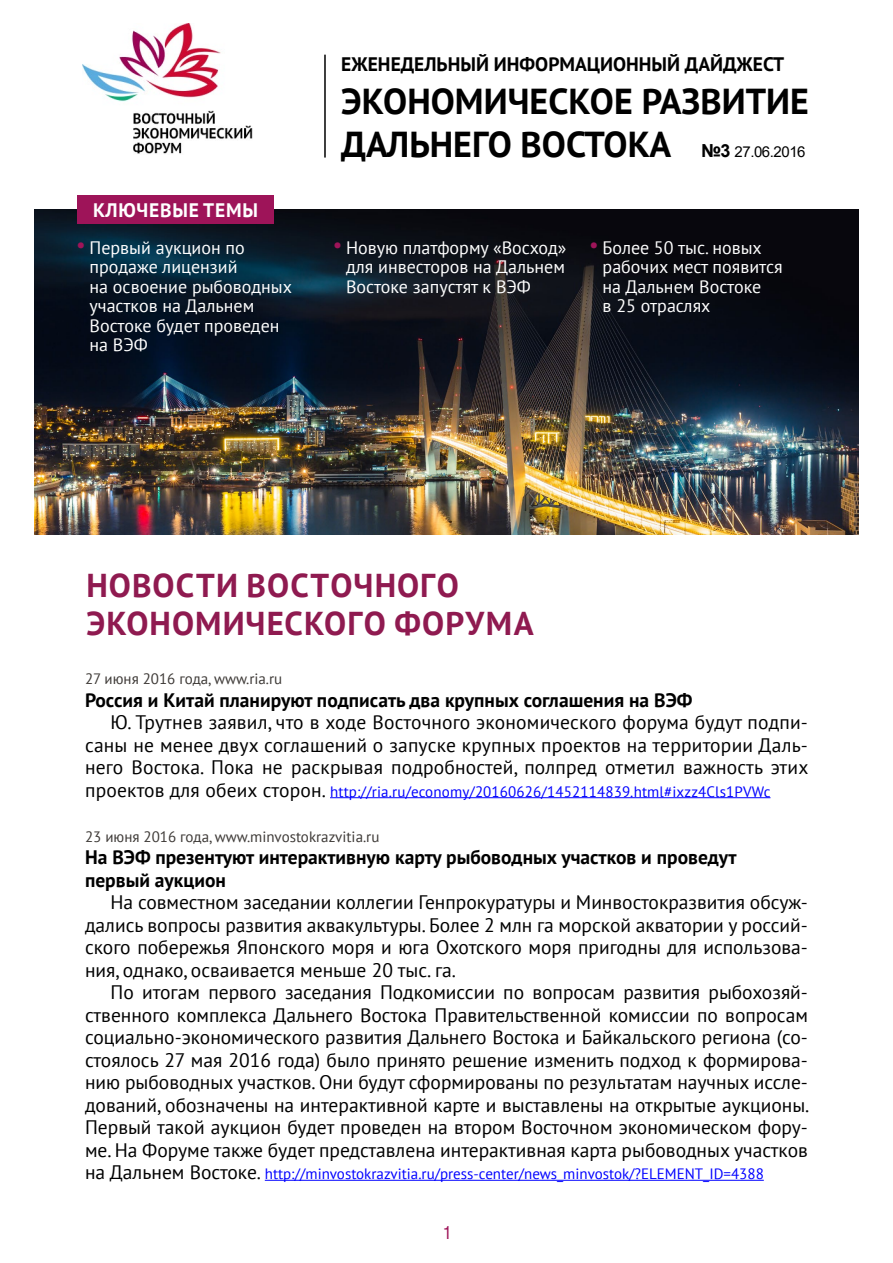
<style>
.page{position:relative;width:893px;height:1263px;background:#fff}
.page>*{position:absolute;margin:0;border:0;box-sizing:border-box;transform-origin:0 0}
.t1{font:700 36px/43.2px "PT Sans";color:#000}
.t2{font:700 33px/37.5px "PT Sans";letter-spacing:.03em;color:#8f1a50}
.t3{font:19.5px/22.5px "PT Sans";color:#000;text-align:justify}
.t4{font:700 19.5px/22.5px "PT Sans";color:#000}
.t5{font:700 19.5px "PT Sans";letter-spacing:.04em;color:#fff}
.t6{font:18px/19.5px "PT Sans";color:#fff}
.t7{font:18px "Helios Cond";color:#9e1459}
.t8{font:15px "PT Sans";color:#00f}
.t9{font:15px "PT Sans";color:#3d3936}
.t10{font:15px "Arial";letter-spacing:-.03em;color:#000}
.s1{font-size:21.3px;color:#9e1459}
.s2{font-weight:700;font-size:18px}
.s3{font-size:19.5px;color:#000}
</style>
<div class="page">
<img style="left:34px;top:209px;width:825px;height:326px">
<img style="left:83px;top:24px;width:170px;height:130px">
<div style="left:77px;top:195px;width:197px;height:28px;background:#9e1459"></div>
<hr style="left:324px;top:55px;width:2px;height:103px;background:#000">
<hr style="left:330px;top:797px;width:440px;height:1px;background:#00f">
<hr style="left:265px;top:1180px;width:499px;height:1px;background:#00f">
<p class="t5" style="left:93px;top:197px;width:166px">КЛЮЧЕВЫЕ ТЕМЫ</p>
<p class="t6" style="left:90px;top:237px;width:204px;text-indent:-13px"><span class="s1">•</span> Первый аукцион по продаже лицензий<br>на освоение рыбоводных участков на Дальнем<br>Востоке будет проведен на ВЭФ</p>
<p class="t4" style="left:341px;top:52px;width:444px">ЕЖЕНЕДЕЛЬНЫЙ ИНФОРМАЦИОННЫЙ ДАЙДЖЕСТ</p>
<h1 class="t1" style="left:341px;top:79px;width:469px">ЭКОНОМИЧЕСКОЕ РАЗВИТИЕ<br>ДАЛЬНЕГО ВОСТОКА</h1>
<p class="t10" style="left:701px;top:141px;width:106px"><span class="s2">№3</span> 27.06.2016</p>
<p class="t6" style="left:346px;top:237px;width:222px;text-align:justify;text-indent:-13px"><span class="s1">•</span> Новую платформу «Восход» для инвесторов на Дальнем Востоке запустят к ВЭФ</p>
<p class="t6" style="left:603px;top:237px;width:182px;text-indent:-13px"><span class="s1">•</span> Более 50 тыс. новых рабочих мест появится на Дальнем Востоке<br>в 25 отраслях</p>
<h2 class="t2" style="left:86px;top:566px;width:449px">НОВОСТИ ВОСТОЧНОГО<br>ЭКОНОМИЧЕСКОГО ФОРУМА</h2>
<p class="t9" style="left:85px;top:669px;width:199px">27 июня 2016 года, www.ria.ru</p>
<p class="t4" style="left:85px;top:688px;width:609px">Россия и Китай планируют подписать два крупных соглашения на ВЭФ</p>
<p class="t3" style="left:85px;top:710px;width:725px;text-indent:26px">Ю. Трутнев заявил, что в ходе Восточного экономического форума будут подпи&shy;саны не менее двух соглашений о запуске крупных проектов на территории Даль&shy;него Востока. Пока не раскрывая подробностей, полпред отметил важность этих</p>
<p class="t8" style="left:85px;top:782px;width:687px"><span class="s3">проектов для обеих сторон.</span> http://ria.ru/economy/20160626/1452114839.html#ixzz4Cls1PVWc</p>
<p class="t9" style="left:85px;top:827px;width:296px">23 июня 2016 года, www.minvostokrazvitia.ru</p>
<p class="t4" style="left:85px;top:846px;width:653px">На ВЭФ презентуют интерактивную карту рыбоводных участков и проведут первый аукцион</p>
<p class="t3" style="left:85px;top:890px;width:724px;text-indent:26px">На совместном заседании коллегии Генпрокуратуры и Минвостокразвития обсуж&shy;дались вопросы развития аквакультуры. Более 2 млн га морской акватории у россий&shy;ского побережья Японского моря и юга Охотского моря пригодны для использова&shy;ния, однако, осваивается меньше 20 тыс. га.</p>
<p class="t3" style="left:85px;top:980px;width:726px;text-indent:26px">По итогам первого заседания Подкомиссии по вопросам развития рыбохозяй&shy;ственного комплекса Дальнего Востока Правительственной комиссии по вопросам социально-экономического развития Дальнего Востока и Байкальского региона (со&shy;стоялось 27 мая 2016 года) было принято решение изменить подход к формирова&shy;нию рыбоводных участков. Они будут сформированы по результатам научных иссле&shy;дований, обозначены на интерактивной карте и выставлены на открытые аукционы.<br>Первый такой аукцион будет проведен на втором Восточном экономическом фору&shy;ме. На Форуме также будет представлена интерактивная карта рыбоводных участков</p>
<p class="t8" style="left:85px;top:1164px;width:680px"><span class="s3">на Дальнем Востоке.</span> http://minvostokrazvitia.ru/press-center/news_minvostok/?ELEMENT_ID=4388</p>
<p class="t7" style="left:443px;top:1221px;width:10px">1</p>
</div>
